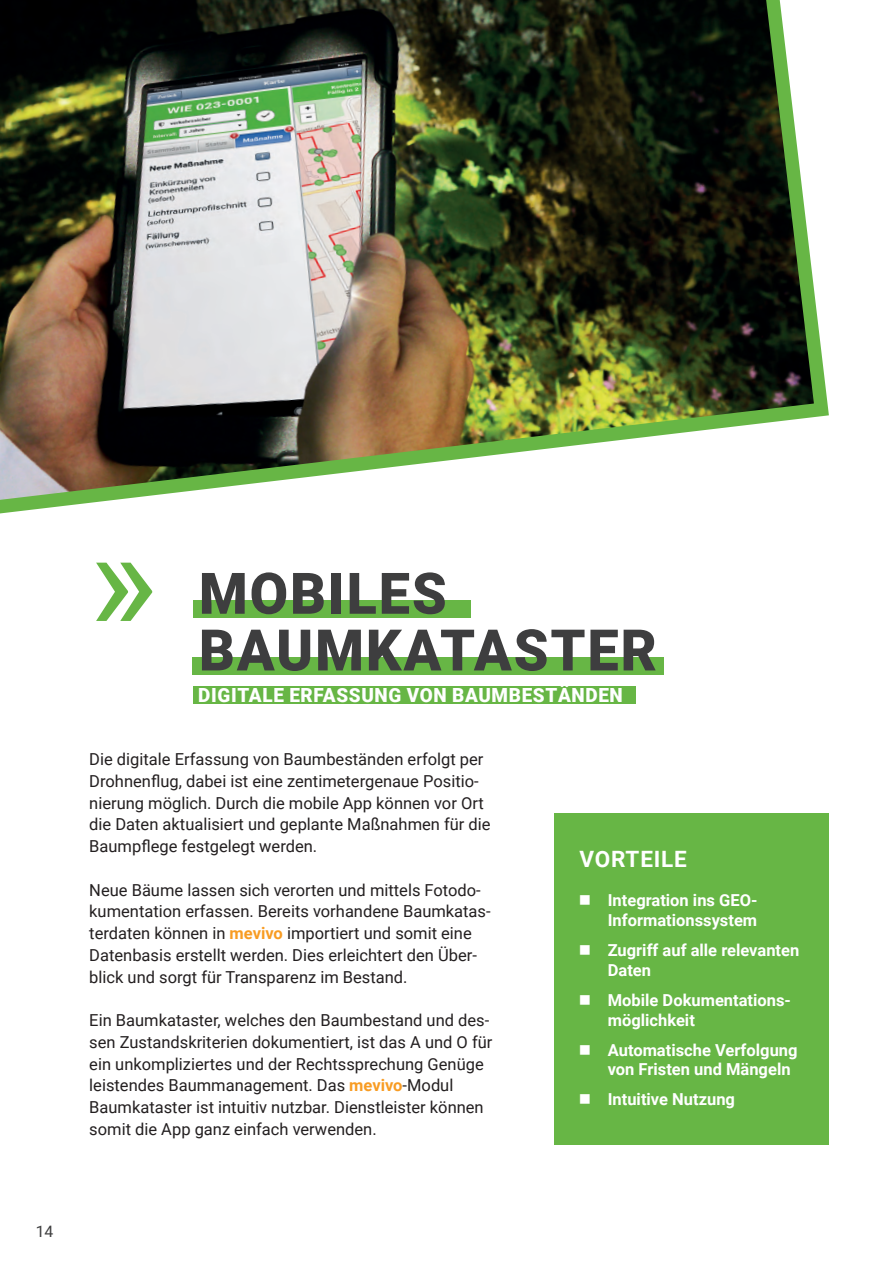
<style>
.page{position:relative;width:893px;height:1263px;background:#fff}
.page>*{position:absolute;margin:0;border:0;box-sizing:border-box;transform-origin:0 0}
.t1{font:150px "Roboto";color:#67b645}
.t2{font:900 57.3px/56.7px "Roboto";letter-spacing:.035em;color:#3e3e3f}
.t3{font:700 22.5px "Roboto";letter-spacing:.035em;color:#fff}
.t4{font:900 19.5px "Roboto";letter-spacing:.035em;color:#fff}
.t5{font:16.5px/21.8px "Roboto";color:#231f20}
.t6{font:700 16.5px/19.8px "Roboto";color:#fff}
.t7{font:15.75px "Roboto";color:#3e3e3f}
.s1{font-weight:700;color:#f89c23}
</style>
<div class="page">
<img style="left:0;top:0;width:829px;height:514px">
<div style="left:193px;top:600px;width:277px;height:18px;background:#67b645"></div>
<div style="left:193px;top:657px;width:471px;height:17px;background:#67b645"></div>
<div style="left:193px;top:686px;width:442px;height:18px;background:#67b645"></div>
<div style="left:554px;top:813px;width:275px;height:332px;background:#67b645"></div>
<p class="t7" style="left:36px;top:1220px;width:19px">14</p>
<h1 class="t1" style="left:160px;top:710px;width:72px;rotate:-180deg">«</h1>
<h2 class="t2" style="left:199px;top:563px;width:459px">MOBILES<br>BAUMKATASTER</h2>
<p class="t4" style="left:198px;top:681px;width:426px">DIGITALE ERFASSUNG VON BAUMBESTÄNDEN</p>
<p class="t5" style="left:89px;top:748px;width:403px">Die digitale Erfassung von Baumbeständen erfolgt per Drohnenflug, dabei ist eine zentimetergenaue Positio&shy;nierung möglich. Durch die mobile App können vor Ort die Daten aktualisiert und geplante Maßnahmen für die Baumpflege festgelegt werden.</p>
<p class="t5" style="left:89px;top:878px;width:403px">Neue Bäume lassen sich verorten und mittels Fotodo&shy;kumentation erfassen. Bereits vorhandene Baumkatas&shy;terdaten können in <span class="s1">mevivo</span> importiert und somit eine Datenbasis erstellt werden. Dies erleichtert den Über&shy;blick und sorgt für Transparenz im Bestand.</p>
<p class="t5" style="left:89px;top:1009px;width:405px">Ein Baumkataster, welches den Baumbestand und des&shy;sen Zustandskriterien dokumentiert, ist das A und O für ein unkompliziertes und der Rechtssprechung Genüge leistendes Baummanagement. Das <span class="s1">mevivo</span>-Modul Baumkataster ist intuitiv nutzbar. Dienstleister können somit die App ganz einfach verwenden.</p>
<h3 class="t3" style="left:579px;top:843px;width:109px">VORTEILE</h3>
<p class="t6" style="left:579px;top:890px;width:180px;text-align:right">■ Integration ins GEO-<br>Informationssystem</p>
<p class="t6" style="left:608px;top:940px;width:193px;text-indent:-29px">■ Zugriff auf alle relevanten<br>Daten</p>
<p class="t6" style="left:608px;top:989px;width:185px;text-indent:-29px">■ Mobile Dokumentations&shy;möglichkeit</p>
<p class="t6" style="left:608px;top:1039px;width:191px;text-indent:-29px">■ Automatische Verfolgung von Fristen und Mängeln</p>
<p class="t6" style="left:579px;top:1089px;width:158px">■ Intuitive Nutzung</p>
</div>
